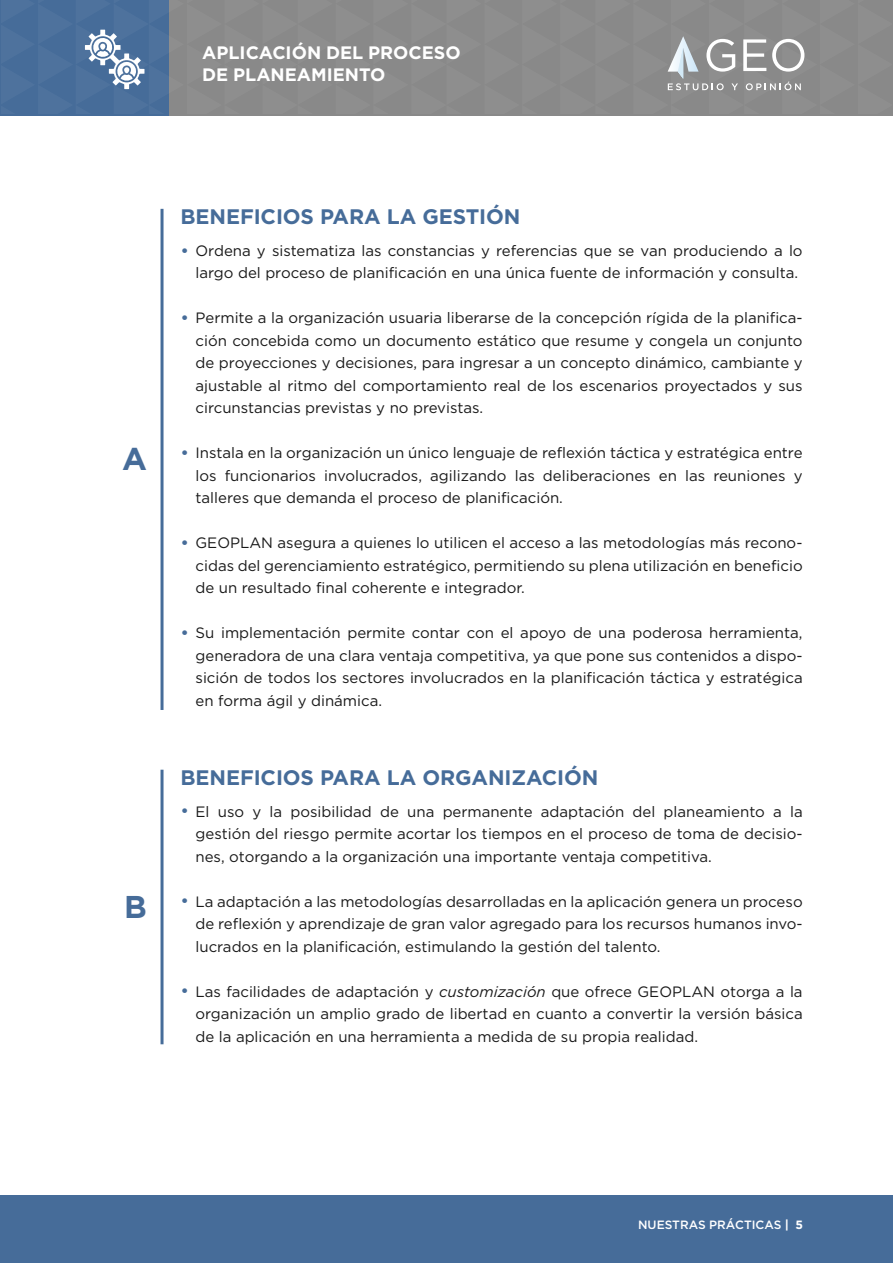
<style>
.page{position:relative;width:893px;height:1263px;background:#fff}
.page>*{position:absolute;margin:0;border:0;box-sizing:border-box;transform-origin:0 0}
.t1{font:700 31.5px "Gotham";color:#466c99}
.t2{font:700 21px "Gotham";letter-spacing:-.005em;color:#466c99}
.t3{font:700 18px/21.8px "Gotham";color:#fff}
.t4{font:18px "Gotham";color:#466c99}
.t5{font:15px/22.5px "Gotham";color:#191919;text-align:justify}
.t6{font:700 15px "Gotham";color:#fff}
.t7{font:500 12px "Gotham";color:#fff}
.s1{font-style:italic}
.s2{font-weight:700}
</style>
<div class="page">
<div style="left:0;top:1196px;width:893px;height:67px;background:#466c99"></div>
<div style="left:0;top:0;width:170px;height:116px;background:#466c99"></div>
<svg style="left:84px;top:0;width:807px;height:114px;background:#888b90"></svg>
<hr style="left:161px;top:209px;width:3px;height:501px;background:#466c99">
<hr style="left:161px;top:770px;width:3px;height:274px;background:#466c99">
<p class="t3" style="left:202px;top:41px;width:260px">APLICACIÓN DEL PROCESO<br>DE PLANEAMIENTO</p>
<h1 class="t1" style="left:122px;top:441px;width:26px">A</h1>
<h1 class="t1" style="left:124px;top:888px;width:24px">B</h1>
<h2 class="t2" style="left:181px;top:205px;width:342px">BENEFICIOS PARA LA GESTIÓN</h2>
<p class="t5" style="left:196px;top:239px;width:609px">Ordena y sistematiza las constancias y referencias que se van produciendo a lo largo del proceso de planificación en una única fuente de información y consulta.</p>
<p class="t5" style="left:196px;top:306px;width:609px">Permite a la organización usuaria liberarse de la concepción rígida de la planifica&shy;ción concebida como un documento estático que resume y congela un conjunto de proyecciones y decisiones, para ingresar a un concepto dinámico, cambiante y ajustable al ritmo del comportamiento real de los escenarios proyectados y sus circunstancias previstas y no previstas.</p>
<p class="t5" style="left:196px;top:441px;width:609px">Instala en la organización un único lenguaje de reflexión táctica y estratégica entre los funcionarios involucrados, agilizando las deliberaciones en las reuniones y talleres que demanda el proceso de planificación.</p>
<p class="t5" style="left:196px;top:531px;width:609px">GEOPLAN asegura a quienes lo utilicen el acceso a las metodologías más recono&shy;cidas del gerenciamiento estratégico, permitiendo su plena utilización en beneficio de un resultado final coherente e integrador.</p>
<p class="t5" style="left:196px;top:621px;width:609px">Su implementación permite contar con el apoyo de una poderosa herramienta, generadora de una clara ventaja competitiva, ya que pone sus contenidos a dispo&shy;sición de todos los sectores involucrados en la planificación táctica y estratégica en forma ágil y dinámica.</p>
<p class="t4" style="left:180px;top:240px;width:10px">•</p>
<p class="t4" style="left:180px;top:308px;width:10px">•</p>
<p class="t4" style="left:180px;top:443px;width:10px">•</p>
<p class="t4" style="left:180px;top:533px;width:10px">•</p>
<p class="t4" style="left:180px;top:623px;width:10px">•</p>
<h2 class="t2" style="left:181px;top:765px;width:419px">BENEFICIOS PARA LA ORGANIZACIÓN</h2>
<p class="t5" style="left:196px;top:800px;width:609px">El uso y la posibilidad de una permanente adaptación del planeamiento a la gestión del riesgo permite acortar los tiempos en el proceso de toma de decisio&shy;nes, otorgando a la organización una importante ventaja competitiva.</p>
<p class="t5" style="left:196px;top:890px;width:609px">La adaptación a las metodologías desarrolladas en la aplicación genera un proceso de reflexión y aprendizaje de gran valor agregado para los recursos humanos invo&shy;lucrados en la planificación, estimulando la gestión del talento.</p>
<p class="t5" style="left:196px;top:980px;width:609px">Las facilidades de adaptación y <span class="s1">customización</span> que ofrece GEOPLAN otorga a la organización un amplio grado de libertad en cuanto a convertir la versión básica de la aplicación en una herramienta a medida de su propia realidad.</p>
<p class="t4" style="left:180px;top:801px;width:10px">•</p>
<p class="t4" style="left:180px;top:891px;width:10px">•</p>
<p class="t4" style="left:180px;top:981px;width:10px">•</p>
<p class="t7" style="left:638px;top:1218px;width:166px">NUESTRAS PRÁCTICAS <span class="s2">| 5</span></p>
<p class="t6" style="left:783px;top:1222px;width:21px">| 1</p>
</div>
